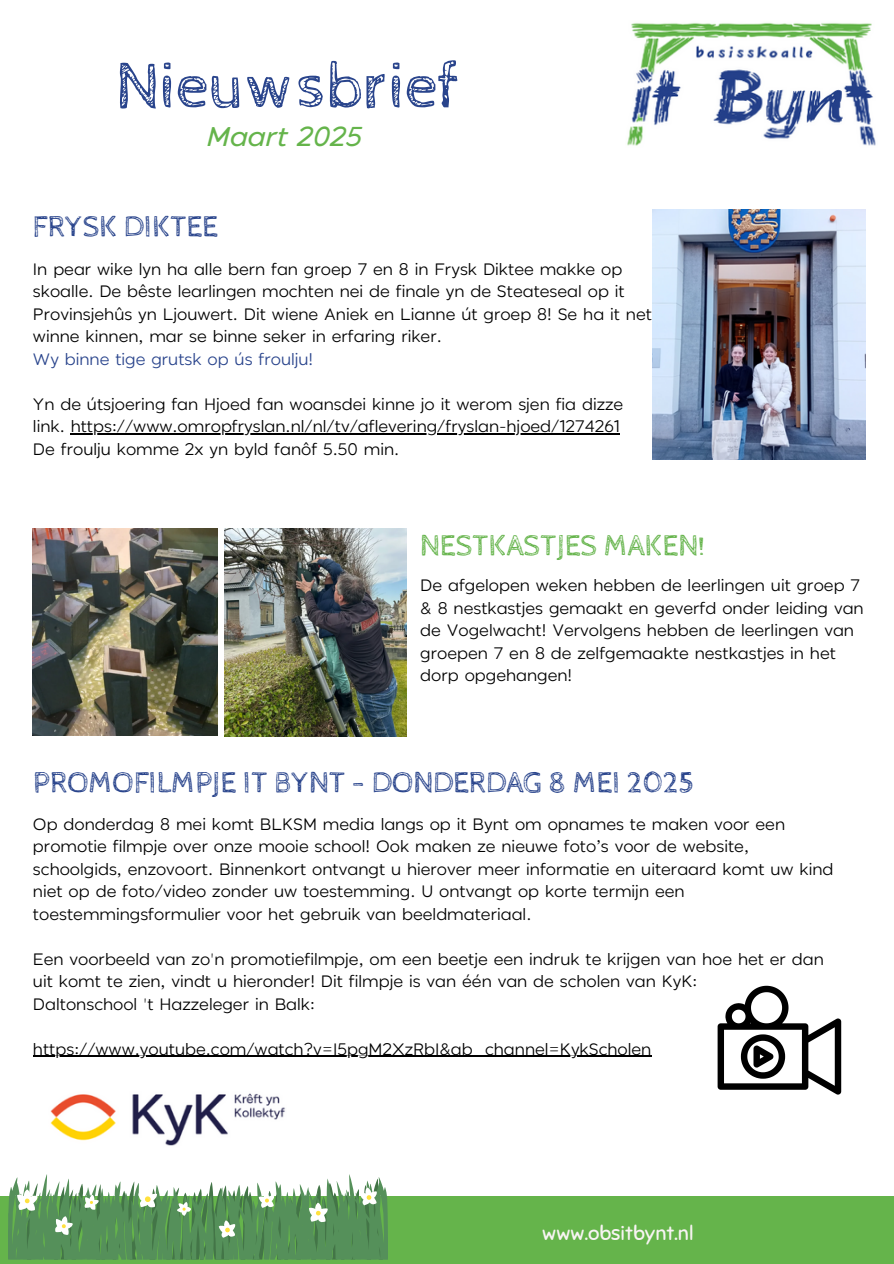
<style>
.page{position:relative;width:894px;height:1264px;background:#fff}
.page>*{position:absolute;margin:0;border:0;box-sizing:border-box;transform-origin:0 0}
.t1{font:66.3px "Cabin Sketch";color:#29448c}
.t2{font:30px "Cabin Sketch";color:#29448c}
.t3{font:30px "Cabin Sketch";color:#65b44b}
.t4{font:italic 500 27px "JT Marnie";color:#65b44b}
.t5{font:20.1px "Sniglet";color:#f8f4f3}
.t6{font:16.5px/22.5px "JT Marnie";color:#000}
.t7{font:16.5px "JT Marnie";color:#29448c}
</style>
<div class="page">
<div style="left:0;top:1195px;width:893px;height:68px;background:#65b44b"></div>
<img style="left:627px;top:22px;width:249px;height:124px">
<svg style="left:8px;top:1174px;width:380px;height:85px"></svg>
<img style="left:652px;top:210px;width:213px;height:250px">
<img style="left:33px;top:528px;width:184px;height:207px">
<img style="left:224px;top:528px;width:182px;height:208px">
<img style="left:50px;top:1093px;width:235px;height:53px">
<svg style="left:717px;top:985px;width:124px;height:109px"></svg>
<hr style="left:71px;top:433px;width:549px;height:1px;background:#000">
<hr style="left:33px;top:1055px;width:618px;height:2px;background:#000">
<p class="t1" style="left:115px;top:49px;width:346px">Nieuwsbrief</p>
<p class="t4" style="left:207px;top:125px;width:157px">Maart 2025</p>
<h3 class="t2" style="left:33px;top:210px;width:186px">FRYSK DIKTEE</h3>
<h2 class="t6" style="left:33px;top:258px;width:620px">In pear wike lyn ha alle bern fan groep 7 en 8 in Frysk Diktee makke op skoalle. De bêste learlingen mochten nei de finale yn de Steateseal op it Provinsjehûs yn Ljouwert. Dit wiene Aniek en Lianne út groep 8! Se ha it net winne kinnen, mar se binne seker in erfaring riker.</h2>
<p class="t7" style="left:33px;top:351px;width:282px">Wy binne tige grutsk op ús froulju!</p>
<p class="t6" style="left:33px;top:393px;width:591px">Yn de útsjoering fan Hjoed fan woansdei kinne jo it werom sjen fia dizze link. https://www.omropfryslan.nl/nl/tv/aflevering/fryslan-hjoed/1274261</p>
<p class="t6" style="left:33px;top:438px;width:368px">De froulju komme 2x yn byld fanôf 5.50 min.</p>
<p class="t3" style="left:420px;top:528px;width:287px">NESTKASTJES MAKEN!</p>
<p class="t6" style="left:420px;top:575px;width:445px">De afgelopen weken hebben de leerlingen uit groep 7 &amp; 8 nestkastjes gemaakt en geverfd onder leiding van de Vogelwacht! Vervolgens hebben de leerlingen van groepen 7 en 8 de zelfgemaakte nestkastjes in het dorp opgehangen!</p>
<p class="t2" style="left:33px;top:765px;width:663px">PROMOFILMPJE IT BYNT - DONDERDAG 8 MEI 2025</p>
<p class="t6" style="left:33px;top:813px;width:801px">Op donderdag 8 mei komt BLKSM media langs op it Bynt om opnames te maken voor een promotie filmpje over onze mooie school! Ook maken ze nieuwe foto’s voor de website, schoolgids, enzovoort. Binnenkort ontvangt u hierover meer informatie en uiteraard komt uw kind niet op de foto/video zonder uw toestemming. U ontvangt op korte termijn een toestemmingsformulier voor het gebruik van beeldmateriaal.</p>
<h2 class="t6" style="left:33px;top:948px;width:792px">Een voorbeeld van zo'n promotiefilmpje, om een beetje een indruk te krijgen van hoe het er dan uit komt te zien, vindt u hieronder! Dit filmpje is van één van de scholen van KyK:</h2>
<p class="t6" style="left:33px;top:993px;width:283px">Daltonschool 't Hazzeleger in Balk:</p>
<h2 class="t6" style="left:33px;top:1038px;width:619px">https://www.youtube.com/watch?v=I5pgM2XzRbI&amp;ab_channel=KykScholen</h2>
<h1 class="t5" style="left:542px;top:1220px;width:153px">www.obsitbynt.nl</h1>
</div>
